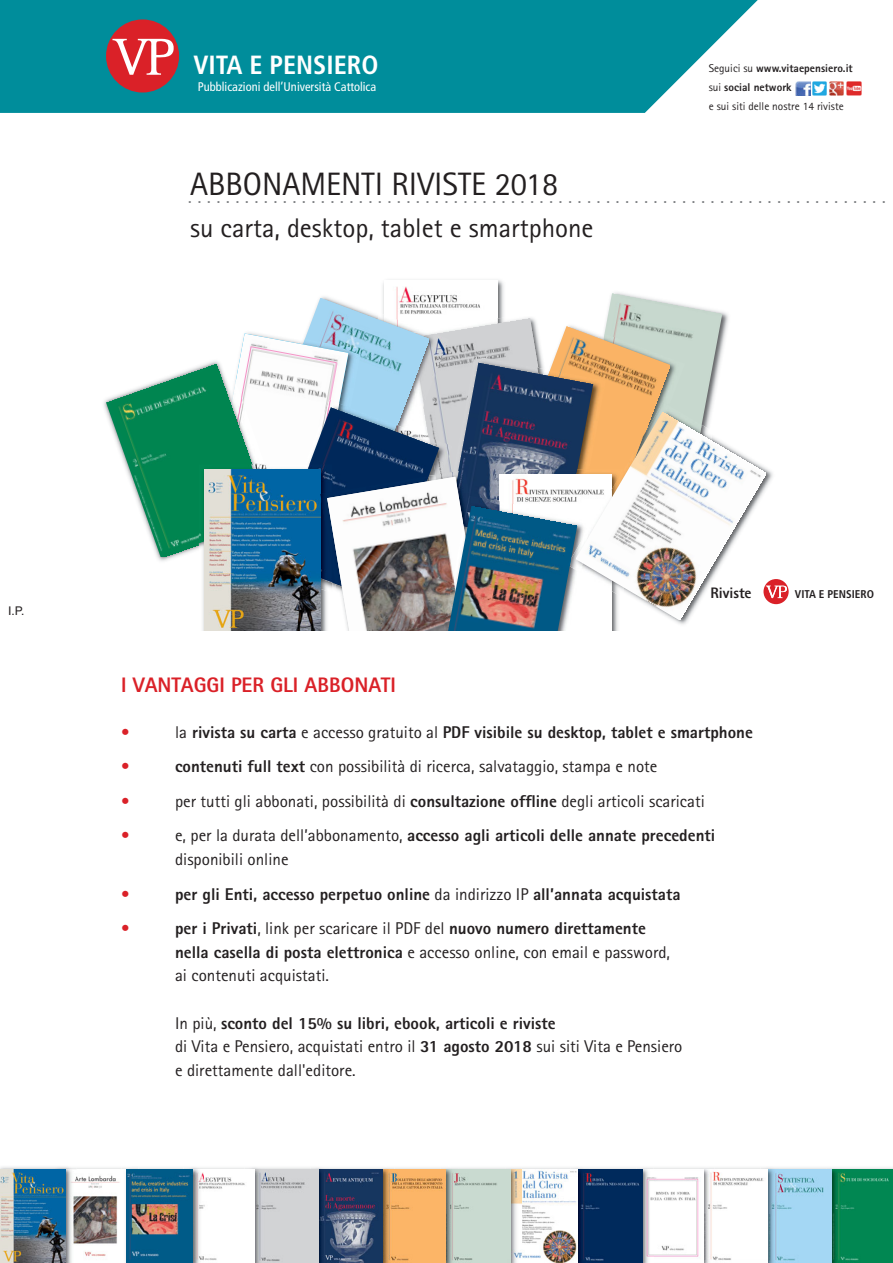
<style>
.page{position:relative;width:893px;height:1263px;background:#fff}
.page>*{position:absolute;margin:0;border:0;box-sizing:border-box;transform-origin:0 0}
.t1{font:32.4px "Rotis Sans Serif Std";color:#231f20}
.t2{font:27px "Rotis Sans Serif Std";color:#231f20}
.t3{font:700 condensed 26.25px "Frutiger LT Std";color:#fff}
.t4{font:800 21px "Rotis Sans Serif Std";color:#da2128}
.t5{font:18px "Helvetica";color:#808285}
.t6{font:17.1px/23.7px "Rotis Sans Serif Std";color:#231f20}
.t7{font:800 17.1px "Rotis Sans Serif Std";color:#231f20}
.t8{font:17.1px "Rotis Sans Serif Std";color:#da2128}
.t9{font:800 15.15px "Rotis Sans Serif Std";color:#231f20}
.t10{font:condensed 12.45px "Frutiger LT Std";color:#fff}
.t11{font:12px "Helvetica";color:#231f20}
.t12{font:11.25px/19.2px "Rotis Sans Serif Std";color:#231f20}
.t13{font:700 condensed 11.25px "Frutiger LT Std";color:#231f20}
.s1{font-weight:800}
.s2{font-weight:400}
</style>
<div class="page">
<img style="left:615px;top:292px;width:114px;height:61px">
<img style="left:607px;top:293px;width:115px;height:119px">
<img style="left:570px;top:318px;width:59px;height:8px">
<img style="left:670px;top:334px;width:15px;height:72px">
<img style="left:557px;top:326px;width:113px;height:86px">
<img style="left:382px;top:280px;width:122px;height:31px">
<img style="left:384px;top:280px;width:114px;height:34px">
<img style="left:432px;top:311px;width:99px;height:7px">
<img style="left:435px;top:318px;width:122px;height:45px">
<img style="left:593px;top:370px;width:13px;height:42px">
<img style="left:487px;top:356px;width:69px;height:7px">
<img style="left:487px;top:363px;width:106px;height:133px">
<img style="left:309px;top:298px;width:120px;height:36px">
<img style="left:244px;top:327px;width:80px;height:7px">
<img style="left:106px;top:364px;width:107px;height:193px">
<img style="left:202px;top:565px;width:3px;height:66px">
<img style="left:199px;top:543px;width:6px;height:22px">
<img style="left:199px;top:464px;width:14px;height:79px">
<img style="left:205px;top:469px;width:8px;height:162px">
<img style="left:213px;top:334px;width:274px;height:297px">
<img style="left:327px;top:477px;width:160px;height:154px">
<img style="left:494px;top:469px;width:82px;height:31px">
<img style="left:494px;top:500px;width:6px;height:6px">
<img style="left:500px;top:474px;width:76px;height:27px">
<img style="left:475px;top:496px;width:19px;height:10px">
<img style="left:463px;top:495px;width:12px;height:11px">
<img style="left:435px;top:523px;width:8px;height:108px">
<img style="left:512px;top:501px;width:64px;height:5px">
<img style="left:443px;top:506px;width:133px;height:125px">
<img style="left:672px;top:468px;width:106px;height:157px">
<img style="left:669px;top:406px;width:33px;height:6px">
<img style="left:633px;top:402px;width:36px;height:10px">
<img style="left:570px;top:528px;width:6px;height:45px">
<svg style="left:567px;top:558px;width:4px;height:8px"></svg>
<img style="left:576px;top:412px;width:190px;height:207px">
<svg style="left:0;top:0;width:758px;height:113px;background:#1496a2"></svg>
<div style="left:759px;top:579px;width:32px;height:25px;background:#fff"></div>
<svg style="left:763px;top:579px;width:26px;height:25px"></svg>
<img style="left:829px;top:81px;width:15px;height:14px">
<img style="left:796px;top:81px;width:14px;height:15px">
<img style="left:812px;top:81px;width:15px;height:14px">
<img style="left:847px;top:81px;width:14px;height:14px">
<div style="left:843px;top:1169px;width:50px;height:94px;background:#018752"></div>
<img style="left:779px;top:1169px;width:64px;height:94px">
<img style="left:768px;top:1169px;width:11px;height:94px">
<img style="left:715px;top:1171px;width:51px;height:92px">
<img style="left:704px;top:1169px;width:11px;height:94px">
<svg style="left:653px;top:1177px;width:47px;height:81px"></svg>
<img style="left:589px;top:1169px;width:64px;height:94px">
<img style="left:578px;top:1169px;width:11px;height:94px">
<img style="left:522px;top:1169px;width:56px;height:94px">
<img style="left:505px;top:1166px;width:17px;height:3px">
<img style="left:458px;top:1169px;width:64px;height:94px">
<img style="left:394px;top:1169px;width:64px;height:94px">
<img style="left:330px;top:1169px;width:64px;height:94px">
<img style="left:310px;top:1166px;width:20px;height:3px">
<img style="left:318px;top:1169px;width:12px;height:94px">
<img style="left:266px;top:1169px;width:52px;height:94px">
<img style="left:255px;top:1169px;width:11px;height:94px">
<img style="left:204px;top:1177px;width:43px;height:84px">
<img style="left:76px;top:1169px;width:45px;height:91px">
<img style="left:65px;top:1169px;width:11px;height:94px">
<img style="left:0;top:1169px;width:65px;height:94px">
<img style="left:193px;top:1169px;width:11px;height:94px">
<img style="left:124px;top:1169px;width:69px;height:94px">
<div style="left:106px;top:19px;width:73px;height:74px;background:#da2128;border-radius:50%"></div>
<svg style="left:112px;top:39px;width:62px;height:36px"></svg>
<h3 class="t3" style="left:193px;top:50px;width:187px">VITA E PENSIERO</h3>
<p class="t10" style="left:198px;top:80px;width:180px">Pubblicazioni dell’Università Cattolica</p>
<p class="t12" style="left:709px;top:60px;width:146px">Seguici su <span class="s1">www.vitaepensiero.it </span>sui <span class="s1">social network<br></span>e sui siti delle nostre 14 riviste</p>
<h1 class="t1" style="left:190px;top:173px;width:370px">ABBONAMENTI RIVISTE 2018</h1>
<h2 class="t2" style="left:190px;top:218px;width:405px">su carta, desktop, tablet e smartphone</h2>
<p class="t5" style="left:188px;top:190px;width:700px">..........................................................................</p>
<p class="t11" style="left:8px;top:606px;width:18px">I.P.</p>
<p class="t9" style="left:710px;top:587px;width:43px">Riviste</p>
<p class="t13" style="left:795px;top:587px;width:81px">VITA E PENSIERO</p>
<p class="t4" style="left:121px;top:677px;width:276px">I VANTAGGI PER GLI ABBONATI</p>
<p class="t8" style="left:121px;top:726px;width:10px">•</p>
<p class="t7" style="left:175px;top:726px;width:579px"><span class="s2">la</span> rivista su carta <span class="s2">e accesso gratuito al</span> PDF visibile su desktop, tablet e smartphone</p>
<p class="t8" style="left:121px;top:761px;width:10px">•</p>
<p class="t6" style="left:175px;top:756px;width:484px"><span class="s1">contenuti full text</span> con possibilità di ricerca, salvataggio, stampa e note</p>
<p class="t8" style="left:121px;top:795px;width:10px">•</p>
<p class="t6" style="left:175px;top:791px;width:531px">per tutti gli abbonati, possibilità di <span class="s1">consultazione offline</span> degli articoli scaricati</p>
<p class="t8" style="left:121px;top:830px;width:10px">•</p>
<p class="t6" style="left:175px;top:825px;width:542px">e, per la durata dell’abbonamento, <span class="s1">accesso agli articoli delle annate precedenti </span>disponibili online</p>
<p class="t8" style="left:121px;top:888px;width:10px">•</p>
<p class="t7" style="left:175px;top:888px;width:507px">per gli Enti, accesso perpetuo online <span class="s2">da indirizzo IP</span> all’annata acquistata</p>
<p class="t8" style="left:121px;top:922px;width:10px">•</p>
<p class="t6" style="left:175px;top:918px;width:497px"><span class="s1">per i Privati</span>, link per scaricare il PDF del <span class="s1">nuovo numero direttamente nella casella di posta elettronica</span> e accesso online, con email e password, ai contenuti acquistati.</p>
<p class="t6" style="left:175px;top:1013px;width:509px">In più, <span class="s1">sconto del 15% su libri, ebook, articoli e riviste<br></span>di Vita e Pensiero, acquistati entro il <span class="s1">31 agosto 2018</span> sui siti Vita e Pensiero e direttamente dall'editore.</p>
</div>
